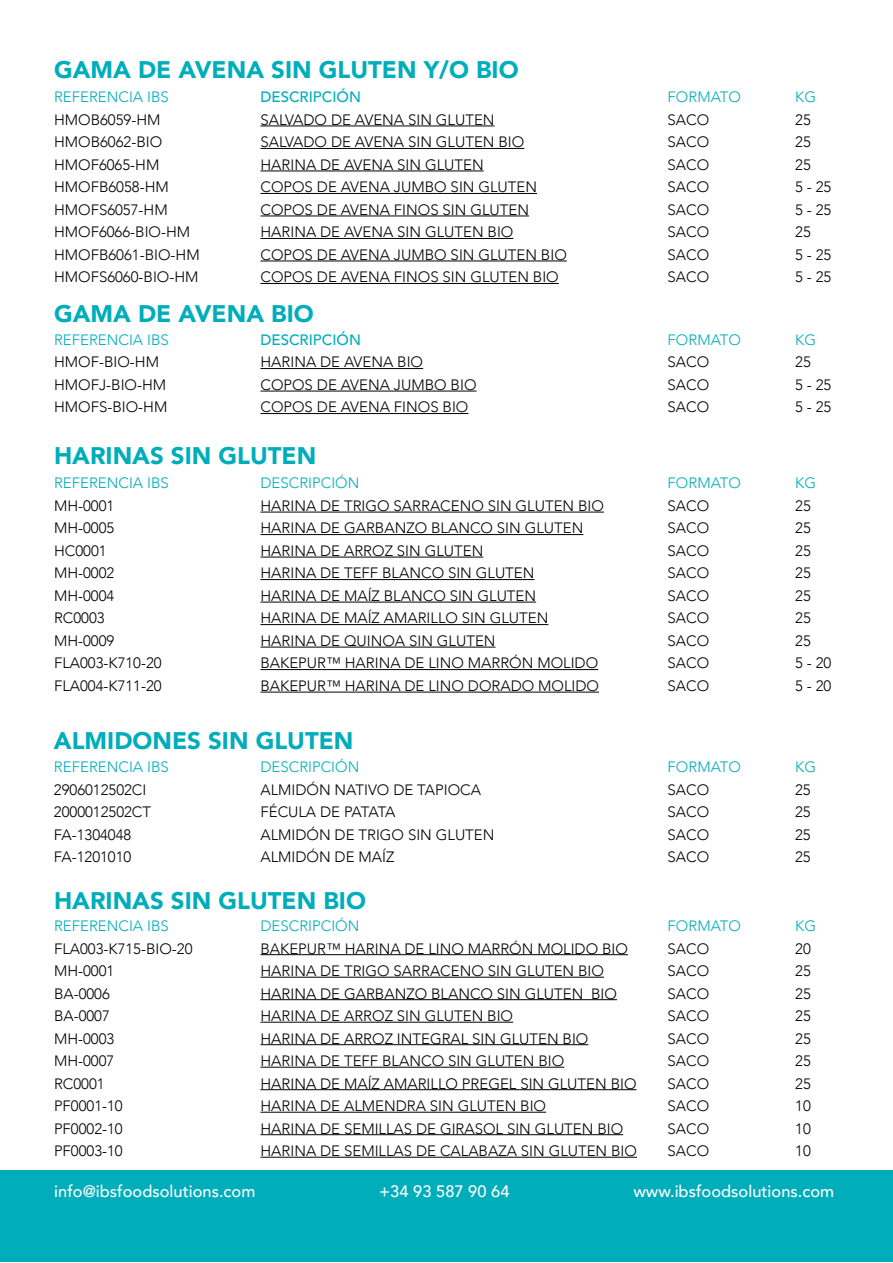
<style>
.page{position:relative;width:893px;height:1263px;background:#fff}
.page>*{position:absolute;margin:0;border:0;box-sizing:border-box;transform-origin:0 0}
.t1{font:900 24px "Avenir";color:#00adba}
.t2{font:500 16.5px "Avenir";color:#fff}
.t3{font:300 15px/22.5px "Avenir";color:#000}
.t4{font:300 15px "Avenir";color:#00adba}
.t5{font:500 15px "Avenir";color:#00adba}
</style>
<div class="page">
<hr style="left:260px;top:512px;width:344px;height:1px;background:#000">
<hr style="left:260px;top:534px;width:323px;height:1px;background:#000">
<hr style="left:260px;top:557px;width:223px;height:1px;background:#000">
<hr style="left:260px;top:579px;width:274px;height:1px;background:#000">
<hr style="left:260px;top:602px;width:276px;height:1px;background:#000">
<hr style="left:260px;top:624px;width:288px;height:1px;background:#000">
<hr style="left:260px;top:647px;width:236px;height:1px;background:#000">
<hr style="left:260px;top:669px;width:338px;height:1px;background:#000">
<hr style="left:260px;top:692px;width:339px;height:1px;background:#000">
<hr style="left:260px;top:954px;width:368px;height:1px;background:#000">
<hr style="left:260px;top:977px;width:344px;height:1px;background:#000">
<hr style="left:260px;top:999px;width:357px;height:1px;background:#000">
<hr style="left:260px;top:1022px;width:253px;height:1px;background:#000">
<hr style="left:260px;top:1044px;width:328px;height:1px;background:#000">
<hr style="left:260px;top:1067px;width:304px;height:1px;background:#000">
<hr style="left:260px;top:1089px;width:376px;height:1px;background:#000">
<hr style="left:260px;top:1112px;width:286px;height:1px;background:#000">
<hr style="left:260px;top:1134px;width:363px;height:1px;background:#000">
<hr style="left:260px;top:1157px;width:377px;height:1px;background:#000">
<div style="left:0;top:1170px;width:893px;height:92px;background:#00adba"></div>
<hr style="left:260px;top:126px;width:235px;height:1px;background:#000">
<hr style="left:260px;top:148px;width:264px;height:1px;background:#000">
<hr style="left:260px;top:171px;width:224px;height:1px;background:#000">
<hr style="left:260px;top:193px;width:277px;height:1px;background:#000">
<hr style="left:260px;top:216px;width:269px;height:1px;background:#000">
<hr style="left:260px;top:238px;width:253px;height:1px;background:#000">
<hr style="left:260px;top:261px;width:307px;height:1px;background:#000">
<hr style="left:260px;top:283px;width:299px;height:1px;background:#000">
<hr style="left:260px;top:368px;width:163px;height:1px;background:#000">
<hr style="left:260px;top:391px;width:216px;height:1px;background:#000">
<hr style="left:260px;top:413px;width:208px;height:1px;background:#000">
<h1 class="t1" style="left:54px;top:49px;width:466px">GAMA DE AVENA SIN GLUTEN Y/O BIO</h1>
<p class="t5" style="left:260px;top:84px;width:102px">DESCRIPCIÓN</p>
<p class="t3" style="left:260px;top:108px;width:308px">SALVADO DE AVENA SIN GLUTEN<br>SALVADO DE AVENA SIN GLUTEN BIO<br>HARINA DE AVENA SIN GLUTEN<br>COPOS DE AVENA JUMBO SIN GLUTEN<br>COPOS DE AVENA FINOS SIN GLUTEN<br>HARINA DE AVENA SIN GLUTEN BIO<br>COPOS DE AVENA JUMBO SIN GLUTEN BIO<br>COPOS DE AVENA FINOS SIN GLUTEN BIO</p>
<p class="t4" style="left:54px;top:88px;width:116px">REFERENCIA IBS</p>
<p class="t3" style="left:54px;top:108px;width:147px">HMOB6059-HM<br>HMOB6062-BIO<br>HMOF6065-HM<br>HMOFB6058-HM<br>HMOFS6057-HM<br>HMOF6066-BIO-HM<br>HMOFB6061-BIO-HM<br>HMOFS6060-BIO-HM</p>
<h1 class="t1" style="left:54px;top:293px;width:261px">GAMA DE AVENA BIO</h1>
<p class="t5" style="left:260px;top:327px;width:102px">DESCRIPCIÓN</p>
<p class="t3" style="left:260px;top:351px;width:218px">HARINA DE AVENA BIO<br>COPOS DE AVENA JUMBO BIO<br>COPOS DE AVENA FINOS BIO</p>
<p class="t4" style="left:54px;top:331px;width:116px">REFERENCIA IBS</p>
<p class="t3" style="left:54px;top:351px;width:115px">HMOF-BIO-HM<br>HMOFJ-BIO-HM<br>HMOFS-BIO-HM</p>
<h1 class="t1" style="left:54px;top:435px;width:264px">HARINAS SIN GLUTEN</h1>
<p class="t4" style="left:260px;top:474px;width:100px">DESCRIPCIÓN</p>
<p class="t3" style="left:260px;top:494px;width:345px">HARINA DE TRIGO SARRACENO SIN GLUTEN BIO HARINA DE GARBANZO BLANCO SIN GLUTEN HARINA DE ARROZ SIN GLUTEN<br>HARINA DE TEFF BLANCO SIN GLUTEN<br>HARINA DE MAÍZ BLANCO SIN GLUTEN<br>HARINA DE MAÍZ AMARILLO SIN GLUTEN HARINA DE QUINOA SIN GLUTEN<br>BAKEPUR™ HARINA DE LINO MARRÓN MOLIDO BAKEPUR™ HARINA DE LINO DORADO MOLIDO</p>
<p class="t4" style="left:54px;top:474px;width:116px">REFERENCIA IBS</p>
<p class="t3" style="left:54px;top:494px;width:109px">MH-0001<br>MH-0005<br>HC0001<br>MH-0002<br>MH-0004<br>RC0003<br>MH-0009<br>FLA003-K710-20<br>FLA004-K711-20</p>
<h1 class="t1" style="left:54px;top:720px;width:301px">ALMIDONES SIN GLUTEN</h1>
<p class="t4" style="left:260px;top:758px;width:100px">DESCRIPCIÓN</p>
<p class="t3" style="left:260px;top:778px;width:236px">ALMIDÓN NATIVO DE TAPIOCA<br>FÉCULA DE PATATA<br>ALMIDÓN DE TRIGO SIN GLUTEN<br>ALMIDÓN DE MAÍZ</p>
<p class="t4" style="left:54px;top:758px;width:116px">REFERENCIA IBS</p>
<p class="t3" style="left:54px;top:778px;width:99px">2906012502CI<br>2000012502CT<br>FA-1304048<br>FA-1201010</p>
<h1 class="t1" style="left:54px;top:880px;width:313px">HARINAS SIN GLUTEN BIO</h1>
<p class="t4" style="left:260px;top:917px;width:100px">DESCRIPCIÓN</p>
<p class="t3" style="left:260px;top:937px;width:378px">BAKEPUR™ HARINA DE LINO MARRÓN MOLIDO BIO HARINA DE TRIGO SARRACENO SIN GLUTEN BIO HARINA DE GARBANZO BLANCO SIN GLUTEN BIO HARINA DE ARROZ SIN GLUTEN BIO<br>HARINA DE ARROZ INTEGRAL SIN GLUTEN BIO HARINA DE TEFF BLANCO SIN GLUTEN BIO<br>HARINA DE MAÍZ AMARILLO PREGEL SIN GLUTEN BIO HARINA DE ALMENDRA SIN GLUTEN BIO<br>HARINA DE SEMILLAS DE GIRASOL SIN GLUTEN BIO HARINA DE SEMILLAS DE CALABAZA SIN GLUTEN BIO</p>
<p class="t4" style="left:54px;top:917px;width:116px">REFERENCIA IBS</p>
<p class="t3" style="left:54px;top:937px;width:140px">FLA003-K715-BIO-20<br>MH-0001<br>BA-0006<br>BA-0007<br>MH-0003<br>MH-0007<br>RC0001<br>PF0001-10<br>PF0002-10<br>PF0003-10</p>
<p class="t4" style="left:668px;top:88px;width:75px">FORMATO</p>
<p class="t3" style="left:668px;top:108px;width:43px;text-align:justify">SACO SACO SACO SACO SACO SACO SACO SACO</p>
<p class="t4" style="left:668px;top:331px;width:75px">FORMATO</p>
<p class="t3" style="left:668px;top:351px;width:43px;text-align:justify">SACO SACO SACO</p>
<p class="t4" style="left:668px;top:474px;width:75px">FORMATO</p>
<p class="t3" style="left:668px;top:494px;width:43px;text-align:justify">SACO SACO SACO SACO SACO SACO SACO SACO SACO</p>
<p class="t4" style="left:668px;top:758px;width:75px">FORMATO</p>
<p class="t3" style="left:668px;top:778px;width:43px;text-align:justify">SACO SACO SACO SACO</p>
<p class="t4" style="left:668px;top:917px;width:75px">FORMATO</p>
<p class="t3" style="left:668px;top:937px;width:43px;text-align:justify">SACO SACO SACO SACO SACO SACO SACO SACO SACO SACO</p>
<p class="t4" style="left:795px;top:88px;width:22px">KG</p>
<p class="t3" style="left:795px;top:108px;width:38px">25<br>25<br>25<br>5 - 25<br>5 - 25<br>25<br>5 - 25<br>5 - 25</p>
<p class="t4" style="left:795px;top:331px;width:22px">KG</p>
<p class="t3" style="left:795px;top:351px;width:38px">25<br>5 - 25<br>5 - 25</p>
<p class="t4" style="left:795px;top:474px;width:22px">KG</p>
<p class="t3" style="left:795px;top:494px;width:38px">25<br>25<br>25<br>25<br>25<br>25<br>25<br>5 - 20<br>5 - 20</p>
<p class="t4" style="left:795px;top:758px;width:22px">KG</p>
<p class="t3" style="left:795px;top:778px;width:17px;text-align:justify">25<br>25<br>25<br>25</p>
<p class="t4" style="left:795px;top:917px;width:22px">KG</p>
<p class="t3" style="left:795px;top:937px;width:17px;text-align:justify">20<br>25<br>25<br>25<br>25<br>25<br>25<br>10<br>10<br>10</p>
<p class="t2" style="left:54px;top:1177px;width:203px">info@ibsfoodsolutions.com</p>
<p class="t2" style="left:379px;top:1177px;width:132px">+34 93 587 90 64</p>
<p class="t2" style="left:633px;top:1177px;width:202px">www.ibsfoodsolutions.com</p>
</div>
